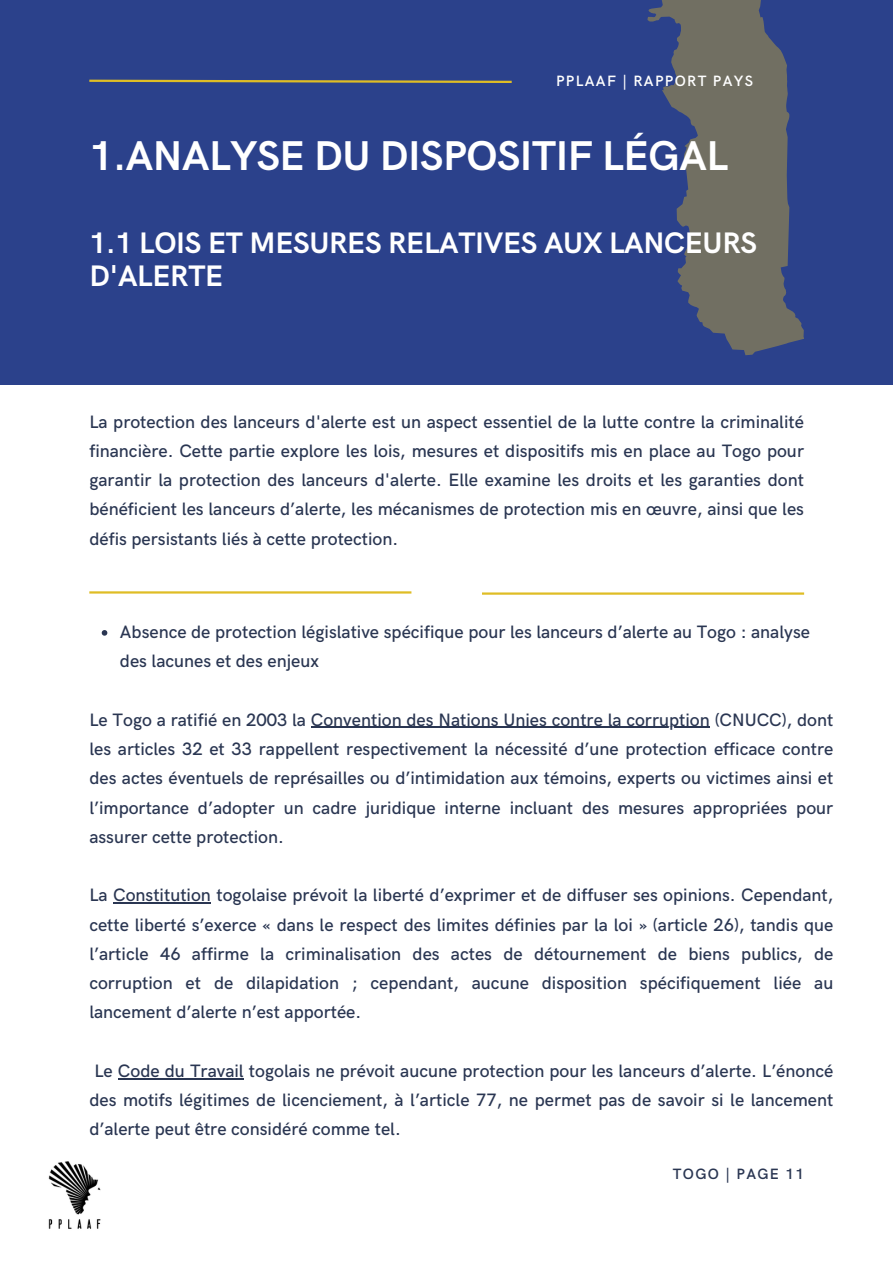
<style>
.page{position:relative;width:893px;height:1264px;background:#fff}
.page>*{position:absolute;margin:0;border:0;box-sizing:border-box;transform-origin:0 0}
.t1{font:700 41.7px "HK Grotesk";letter-spacing:-.01em;color:#fff}
.t2{font:700 29.7px/33.8px "HK Grotesk";letter-spacing:-.01em;color:#fff}
.t3{font:500 18px/29.2px "HK Grotesk";color:#2a3652;text-align:justify}
.t4{font:600 15px "HK Grotesk";letter-spacing:.09em;color:#fff}
.t5{font:600 15px "HK Grotesk";letter-spacing:.09em;color:#2a3652}
</style>
<div class="page">
<div style="left:0;top:0;width:892px;height:385px;background:#2b418b"></div>
<hr style="left:89px;top:591px;width:322px;height:2px;background:#dfbd25">
<hr style="left:482px;top:592px;width:322px;height:2px;background:#dfbd25">
<svg style="left:647px;top:0;width:157px;height:355px;fill:#716f62"></svg>
<svg style="left:102px;top:630px;width:5px;height:5px"></svg>
<hr style="left:311px;top:726px;width:398px;height:2px;background:#2a3652">
<hr style="left:113px;top:902px;width:98px;height:1px;background:#2a3652">
<hr style="left:118px;top:1077px;width:126px;height:2px;background:#2a3652">
<svg style="left:89px;top:79px;width:423px;height:4px"></svg>
<img style="left:48px;top:1161px;width:53px;height:68px">
<p class="t4" style="left:556px;top:72px;width:199px">PPLAAF | RAPPORT PAYS</p>
<p class="t1" style="left:89px;top:132px;width:640px">1.ANALYSE DU DISPOSITIF LÉGAL</p>
<p class="t2" style="left:89px;top:227px;width:669px">1.1 LOIS ET MESURES RELATIVES AUX LANCEURS<br>D'ALERTE</p>
<p class="t3" style="left:89px;top:407px;width:716px">La protection des lanceurs d'alerte est un aspect essentiel de la lutte contre la criminalité financière. Cette partie explore les lois, mesures et dispositifs mis en place au Togo pour garantir la protection des lanceurs d'alerte. Elle examine les droits et les garanties dont bénéficient les lanceurs d’alerte, les mécanismes de protection mis en œuvre, ainsi que les défis persistants liés à cette protection.</p>
<p class="t3" style="left:120px;top:618px;width:691px">Absence de protection législative spécifique pour les lanceurs d’alerte au Togo : analyse des lacunes et des enjeux</p>
<p class="t3" style="left:89px;top:705px;width:745px">Le Togo a ratifié en 2003 la Convention des Nations Unies contre la corruption (CNUCC), dont les articles 32 et 33 rappellent respectivement la nécessité d’une protection efficace contre des actes éventuels de représailles ou d’intimidation aux témoins, experts ou victimes ainsi et l’importance d’adopter un cadre juridique interne incluant des mesures appropriées pour assurer cette protection.</p>
<p class="t3" style="left:89px;top:881px;width:745px">La Constitution togolaise prévoit la liberté d’exprimer et de diffuser ses opinions. Cependant, cette liberté s’exerce « dans le respect des limites définies par la loi » (article 26), tandis que l’article 46 affirme la criminalisation des actes de détournement de biens publics, de corruption et de dilapidation ; cependant, aucune disposition spécifiquement liée au lancement d’alerte n’est apportée.</p>
<p class="t3" style="left:89px;top:1056px;width:745px">Le Code du Travail togolais ne prévoit aucune protection pour les lanceurs d’alerte. L’énoncé des motifs légitimes de licenciement, à l’article 77, ne permet pas de savoir si le lancement d’alerte peut être considéré comme tel.</p>
<p class="t5" style="left:672px;top:1165px;width:133px">TOGO | PAGE 11</p>
</div>
